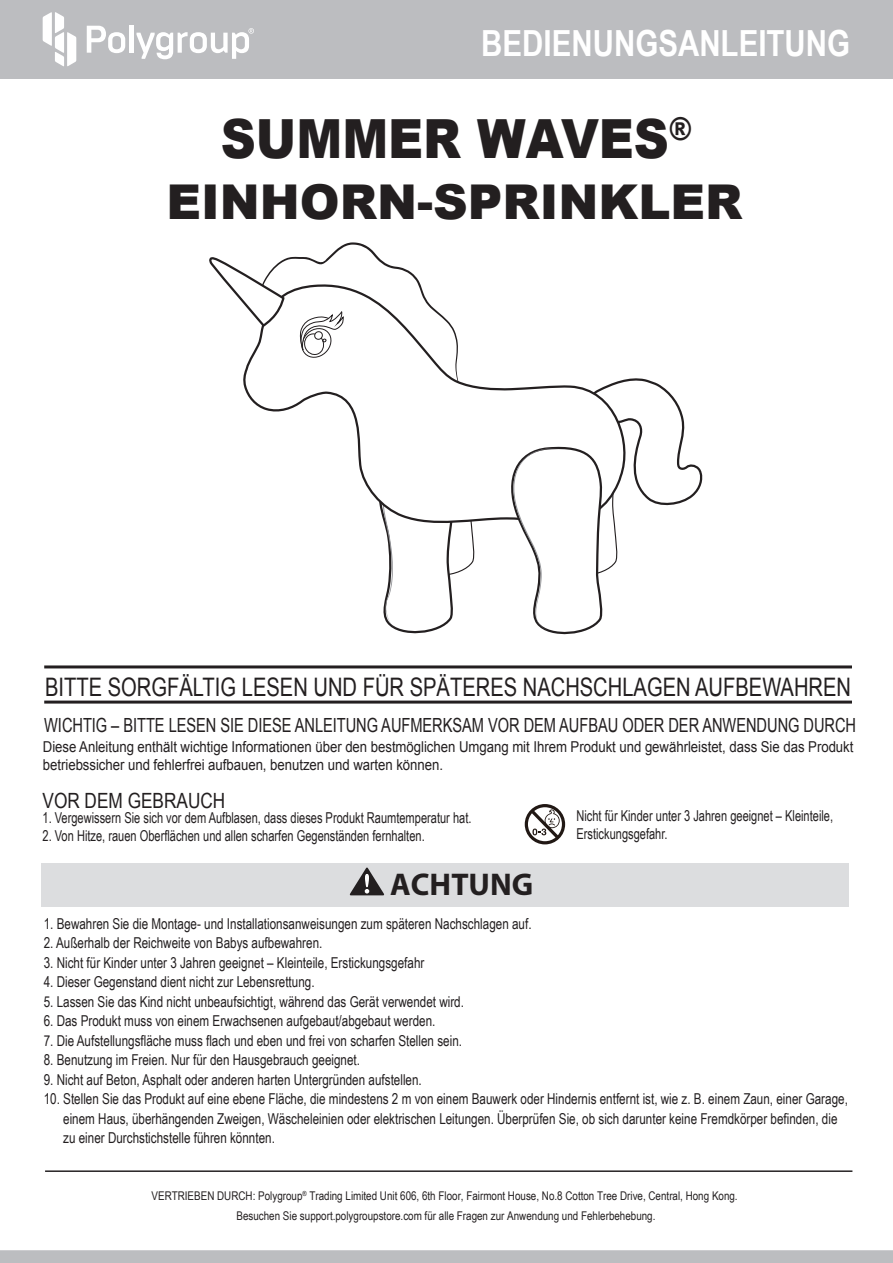
<style>
.page{position:relative;width:893px;height:1263px;background:#fff}
.page>*{position:absolute;margin:0;border:0;box-sizing:border-box;transform-origin:0 0}
.t1{font:900 54px "Arial";color:#231f20;scale:.9 1}
.t2{font:900 48px "Arial";color:#231f20}
.t3{font:700 36px "Arial Narrow";color:#fff}
.t4{font:700 31.5px "Myriad";color:#231f20}
.t5{font:25.5px "Arial";color:#231f20;scale:.79 1}
.t6{font:21px "Arial Narrow";color:#231f20}
.t7{font:19.5px "Arial";letter-spacing:-.005em;color:#231f20;scale:.75 1}
.t8{font:15px/19.5px "Arial Narrow";color:#231f20;scale:.95 1}
.t9{font:15px/18px "Arial Narrow";color:#231f20;scale:.9 1}
.t10{font:15px/18px "Arial";letter-spacing:-.005em;color:#231f20;scale:.88 1}
.t11{font:12px/19.5px "Arial Narrow";color:#231f20;text-align:center}
</style>
<div class="page">
<svg style="left:0;top:1250px;width:893px;height:13px;background:#bdbec1"></svg>
<div style="left:0;top:0;width:893px;height:78px;background:#bcbdc0"></div>
<svg style="left:43px;top:12px;width:33px;height:54px"></svg>
<svg style="left:87px;top:26px;width:38px;height:27px"></svg>
<hr style="left:129px;top:26px;width:4px;height:27px;background:#fff">
<svg style="left:136px;top:28px;width:118px;height:31px"></svg>
<div style="left:41px;top:863px;width:808px;height:43px;background:#dcdddf"></div>
<svg style="left:349px;top:867px;width:35px;height:28px"></svg>
<hr style="left:44px;top:665px;width:808px;height:3px;background:#231f20">
<hr style="left:44px;top:700px;width:808px;height:3px;background:#231f20">
<svg style="left:525px;top:804px;width:40px;height:40px"></svg>
<hr style="left:45px;top:1170px;width:807px;height:2px;background:#231f20">
<svg style="left:504px;top:378px;width:199px;height:257px"></svg>
<svg style="left:209px;top:242px;width:268px;height:392px"></svg>
<h3 class="t3" style="left:481px;top:17px;width:370px">BEDIENUNGSANLEITUNG</h3>
<h1 class="t1" style="left:221px;top:100px;width:525px">SUMMER WAVES<sup>®</sup></h1>
<h2 class="t2" style="left:167px;top:167px;width:577px">EINHORN-SPRINKLER</h2>
<h3 class="t5" style="left:45px;top:670px;width:1022px">BITTE SORGFÄLTIG LESEN UND FÜR SPÄTERES NACHSCHLAGEN AUFBEWAHREN</h3>
<h3 class="t7" style="left:44px;top:712px;width:1084px">WICHTIG – BITTE LESEN SIE DIESE ANLEITUNG AUFMERKSAM VOR DEM AUFBAU ODER DER ANWENDUNG DURCH</h3>
<p class="t10" style="left:43px;top:737px;width:923px">Diese Anleitung enthält wichtige Informationen über den bestmöglichen Umgang mit Ihrem Produkt und gewährleistet, dass Sie das Produkt betriebssicher und fehlerfrei aufbauen, benutzen und warten können.</p>
<h3 class="t6" style="left:43px;top:785px;width:184px">VOR DEM GEBRAUCH</h3>
<p class="t9" style="left:43px;top:808px;width:478px">1. Vergewissern Sie sich vor dem Aufblasen, dass dieses Produkt Raumtemperatur hat.</p>
<p class="t9" style="left:43px;top:826px;width:426px">2. Von Hitze, rauen Oberflächen und allen scharfen Gegenständen fernhalten.</p>
<h3 class="t4" style="left:390px;top:868px;width:145px">ACHTUNG</h3>
<p class="t9" style="left:576px;top:806px;width:287px">Nicht für Kinder unter 3 Jahren geeignet – Kleinteile,<br>Erstickungsgefahr.</p>
<p class="t8" style="left:44px;top:913px;width:515px">1. Bewahren Sie die Montage- und Installationsanweisungen zum späteren Nachschlagen auf.</p>
<p class="t8" style="left:44px;top:933px;width:295px">2. Außerhalb der Reichweite von Babys aufbewahren.</p>
<p class="t8" style="left:44px;top:952px;width:402px">3. Nicht für Kinder unter 3 Jahren geeignet – Kleinteile, Erstickungsgefahr</p>
<p class="t8" style="left:44px;top:972px;width:287px">4. Dieser Gegenstand dient nicht zur Lebensrettung.</p>
<p class="t8" style="left:44px;top:991px;width:444px">5. Lassen Sie das Kind nicht unbeaufsichtigt, während das Gerät verwendet wird.</p>
<p class="t8" style="left:44px;top:1011px;width:414px">6. Das Produkt muss von einem Erwachsenen aufgebaut/abgebaut werden.</p>
<p class="t8" style="left:44px;top:1030px;width:442px">7. Die Aufstellungsfläche muss flach und eben und frei von scharfen Stellen sein.</p>
<p class="t8" style="left:44px;top:1050px;width:334px">8. Benutzung im Freien. Nur für den Hausgebrauch geeignet.</p>
<p class="t8" style="left:44px;top:1069px;width:399px">9. Nicht auf Beton, Asphalt oder anderen harten Untergründen aufstellen.</p>
<p class="t8" style="left:63px;top:1089px;width:827px;text-indent:-19px">10. Stellen Sie das Produkt auf eine ebene Fläche, die mindestens 2 m von einem Bauwerk oder Hindernis entfernt ist, wie z. B. einem Zaun, einer Garage, einem Haus, überhängenden Zweigen, Wäscheleinien oder elektrischen Leitungen. Überprüfen Sie, ob sich darunter keine Fremdkörper befinden, die zu einer Durchstichstelle führen könnten.</p>
<p class="t11" style="left:152px;top:1186px;width:588px">VERTRIEBEN DURCH: Polygroup<sup>®</sup> Trading Limited Unit 606, 6th Floor, Fairmont House, No.8 Cotton Tree Drive, Central, Hong Kong.<br>Besuchen Sie support.polygroupstore.com für alle Fragen zur Anwendung und Fehlerbehebung.</p>
</div>
